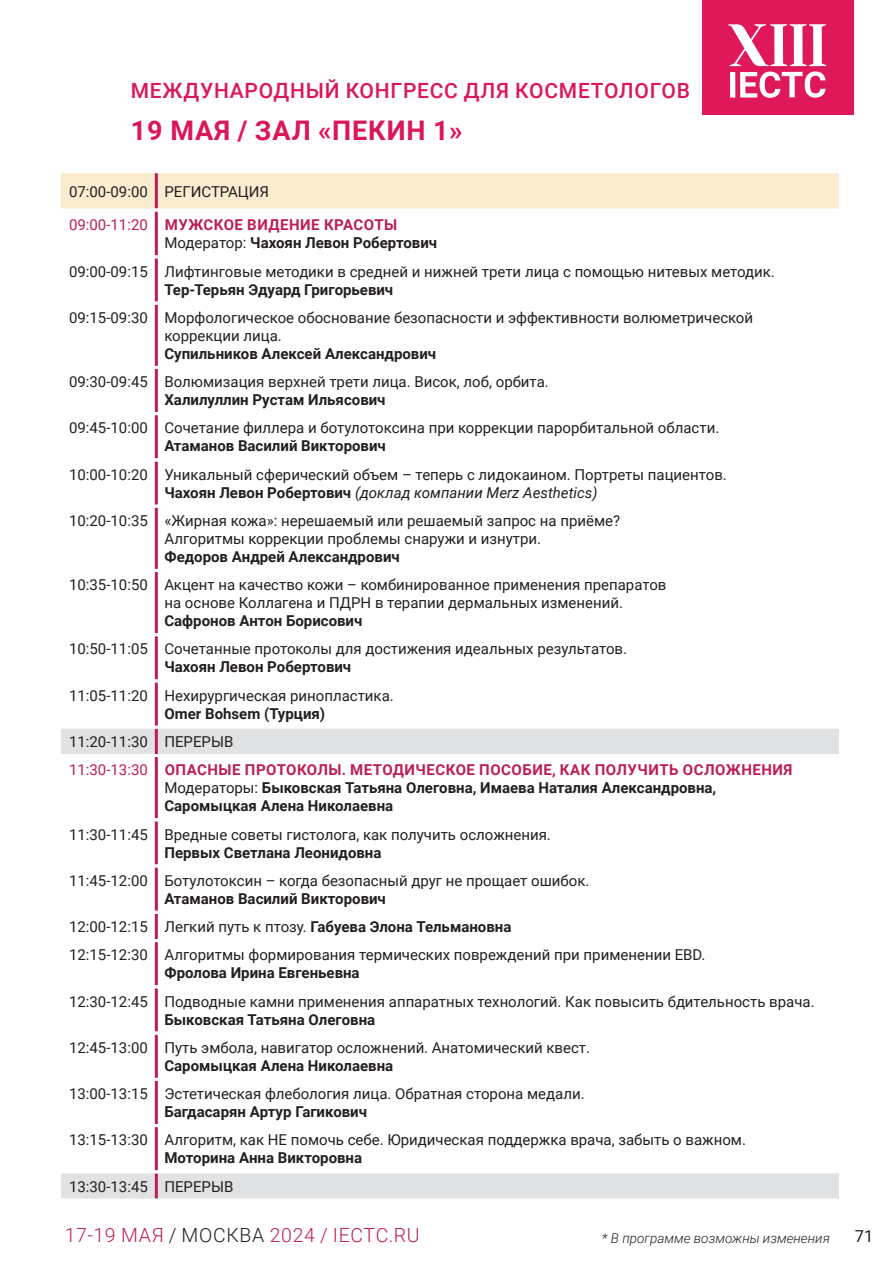
<style>
.page{position:relative;width:893px;height:1263px;background:#fff}
.page>*{position:absolute;margin:0;border:0;box-sizing:border-box;transform-origin:0 0}
.t1{font:700 27px "Roboto";color:#dc1757}
.t2{font:500 21px "Roboto";letter-spacing:.035em;color:#dc1757}
.t3{font:300 19.5px "Roboto";letter-spacing:.035em;color:#bc1e58}
.t4{font:16.5px "Roboto";color:#231f20}
.t5{font:15px/18px "Roboto";color:#231f20}
.t6{font:700 15px/18px "Roboto";color:#231f20}
.t7{font:700 15px "Roboto";color:#bc1e58}
.t8{font:15px "Roboto";color:#bc1e58}
.t9{font:italic 300 13.5px "Roboto";color:#231f20}
.s1{font-weight:700}
.s2{color:#bc1e58}
.s3{font-weight:400}
.s4{font-style:italic}
.s5{color:#231f20}
</style>
<div class="page">
<div style="left:703px;top:0;width:151px;height:115px;background:#de1859"></div>
<svg style="left:728px;top:24px;width:98px;height:74px"></svg>
<div style="left:61px;top:173px;width:778px;height:35px;background:#f9eccf"></div>
<svg style="left:61px;top:729px;width:778px;height:469px"></svg>
<hr style="left:155px;top:173px;width:3px;height:35px;background:#bc1e58">
<hr style="left:155px;top:211px;width:3px;height:44px;background:#bc1e58">
<hr style="left:155px;top:258px;width:3px;height:44px;background:#bc1e58">
<hr style="left:155px;top:305px;width:3px;height:61px;background:#bc1e58">
<hr style="left:155px;top:369px;width:3px;height:43px;background:#bc1e58">
<hr style="left:155px;top:415px;width:3px;height:43px;background:#bc1e58">
<hr style="left:155px;top:461px;width:3px;height:44px;background:#bc1e58">
<hr style="left:155px;top:508px;width:3px;height:61px;background:#bc1e58">
<hr style="left:155px;top:572px;width:3px;height:61px;background:#bc1e58">
<hr style="left:155px;top:636px;width:3px;height:43px;background:#bc1e58">
<hr style="left:155px;top:682px;width:3px;height:44px;background:#bc1e58">
<hr style="left:155px;top:729px;width:3px;height:25px;background:#bc1e58">
<hr style="left:155px;top:757px;width:3px;height:61px;background:#bc1e58">
<hr style="left:155px;top:821px;width:3px;height:43px;background:#bc1e58">
<hr style="left:155px;top:867px;width:3px;height:44px;background:#bc1e58">
<hr style="left:155px;top:914px;width:3px;height:25px;background:#bc1e58">
<hr style="left:155px;top:942px;width:3px;height:43px;background:#bc1e58">
<hr style="left:155px;top:988px;width:3px;height:43px;background:#bc1e58">
<hr style="left:155px;top:1034px;width:3px;height:44px;background:#bc1e58">
<hr style="left:155px;top:1081px;width:3px;height:43px;background:#bc1e58">
<hr style="left:155px;top:1127px;width:3px;height:43px;background:#bc1e58">
<hr style="left:155px;top:1173px;width:3px;height:25px;background:#bc1e58">
<hr style="left:61px;top:754px;width:95px;height:3px;background:#fff">
<hr style="left:156px;top:754px;width:683px;height:3px;background:#fff">
<hr style="left:61px;top:818px;width:95px;height:3px;background:#fff">
<hr style="left:156px;top:818px;width:683px;height:3px;background:#fff">
<hr style="left:61px;top:864px;width:95px;height:3px;background:#fff">
<hr style="left:156px;top:864px;width:683px;height:3px;background:#fff">
<hr style="left:61px;top:911px;width:95px;height:3px;background:#fff">
<hr style="left:156px;top:911px;width:683px;height:3px;background:#fff">
<hr style="left:61px;top:939px;width:95px;height:3px;background:#fff">
<hr style="left:156px;top:939px;width:683px;height:3px;background:#fff">
<hr style="left:61px;top:985px;width:95px;height:3px;background:#fff">
<hr style="left:156px;top:985px;width:683px;height:3px;background:#fff">
<hr style="left:61px;top:1031px;width:95px;height:3px;background:#fff">
<hr style="left:156px;top:1031px;width:683px;height:3px;background:#fff">
<hr style="left:61px;top:1078px;width:95px;height:3px;background:#fff">
<hr style="left:156px;top:1078px;width:683px;height:3px;background:#fff">
<hr style="left:61px;top:1124px;width:95px;height:3px;background:#fff">
<hr style="left:156px;top:1124px;width:683px;height:3px;background:#fff">
<hr style="left:61px;top:1170px;width:95px;height:3px;background:#fff">
<hr style="left:156px;top:1170px;width:683px;height:3px;background:#fff">
<h2 class="t2" style="left:131px;top:75px;width:561px">МЕЖДУНАРОДНЫЙ КОНГРЕСС ДЛЯ КОСМЕТОЛОГОВ</h2>
<h1 class="t1" style="left:131px;top:111px;width:60px">19 мая</h1>
<h1 class="t1" style="left:238px;top:111px;width:37px">/ Зал</h1>
<h1 class="t1" style="left:318px;top:111px;width:53px">«Пекин</h1>
<h1 class="t1" style="left:433px;top:111px;width:31px">1»</h1>
<p class="t5" style="left:69px;top:182px;width:162px">07:00-09:00 РЕГИ СТРАЦИ</p>
<p class="t5" style="left:260px;top:182px;width:11px">Я</p>
<p class="t8" style="left:69px;top:214px;width:146px">09:00-11:20 <span class="s1">Мужское</span></p>
<p class="t7" style="left:247px;top:214px;width:12px">видение</p>
<p class="t6" style="left:164px;top:215px;width:274px;text-indent:160px"><span class="s2">красоты<br></span><span class="s3">Модератор:</span> Чахоян Левон Робертович</p>
<p class="t5" style="left:69px;top:262px;width:707px">09:00-09:15 Лифтинговые методики в средней и нижней трети лица с помощью нитевых методик.</p>
<p class="t6" style="left:164px;top:280px;width:230px">Тер-Терьян Эдуард Григорьевич</p>
<p class="t5" style="left:164px;top:308px;width:590px;text-indent:-95px">09:15-09:30 Морфологическое обоснование безопасности и эффективности волюметрической коррекции лица.</p>
<p class="t6" style="left:164px;top:344px;width:273px">Супильников Алексей Александрович</p>
<p class="t5" style="left:69px;top:372px;width:481px">09:30-09:45 Волюмизация верхней трети лица. Висок, лоб, орбита.</p>
<p class="t6" style="left:164px;top:390px;width:223px">Халилуллин Рустам Ильясович</p>
<p class="t5" style="left:69px;top:418px;width:652px">09:45-10:00 Сочетание филлера и ботулотоксина при коррекции парорбитальной области.</p>
<p class="t6" style="left:164px;top:436px;width:223px">Атаманов Василий Викторович</p>
<p class="t5" style="left:164px;top:465px;width:564px;text-indent:-95px">10:00-10:20 Уникальный сферический объем – теперь с лидокаином. Портреты пациентов.<br><span class="s1">Чахоян Левон Робертович</span> <span class="s4">(доклад компании Merz Aesthetics)</span></p>
<p class="t5" style="left:164px;top:511px;width:457px;text-indent:-95px">10:20-10:35 «Жирная кожа»: нерешаемый или решаемый запрос на приёме?<br>Алгоритмы коррекции проблемы снаружи и изнутри.</p>
<p class="t6" style="left:164px;top:547px;width:237px">Федоров Андрей Александрович</p>
<p class="t5" style="left:164px;top:575px;width:504px;text-indent:-95px">10:35-10:50 Акцент на качество кожи – комбинированное применения препаратов на основе Коллагена и ПДРН</p>
<p class="t5" style="left:375px;top:593px;width:250px">в терапии дермальных изменений.</p>
<p class="t6" style="left:164px;top:611px;width:199px">Сафронов Антон Борисович</p>
<p class="t5" style="left:69px;top:639px;width:559px">10:50-11:05 Сочетанные протоколы для достижения идеальных результатов.</p>
<p class="t6" style="left:164px;top:657px;width:188px">Чахоян Левон Робертович</p>
<p class="t5" style="left:69px;top:686px;width:326px">11:05-11:20 Нехирургическая ринопластика.</p>
<p class="t6" style="left:164px;top:704px;width:162px">Omer Bohsem (Турция)</p>
<p class="t5" style="left:69px;top:732px;width:117px">11:20-11:30 ПЕРЕРЫ</p>
<p class="t5" style="left:224px;top:732px;width:11px">В</p>
<p class="t8" style="left:69px;top:759px;width:119px">11:30-13:30 <span class="s1">Опасные</span></p>
<p class="t7" style="left:245px;top:759px;width:12px">протоколы</p>
<p class="t7" style="left:342px;top:759px;width:20px">. методическое</p>
<p class="t7" style="left:479px;top:759px;width:12px">пособие</p>
<p class="t7" style="left:552px;top:759px;width:19px">, как</p>
<p class="t7" style="left:595px;top:759px;width:12px">пол</p>
<p class="t7" style="left:627px;top:759px;width:21px">учит</p>
<p class="t7" style="left:669px;top:759px;width:26px">ь осло</p>
<p class="t7" style="left:726px;top:759px;width:27px">жнения</p>
<p class="t6" style="left:164px;top:778px;width:553px"><span class="s3">Модераторы:</span> Быковская Татьяна Олеговна, Имаева Наталия Александровна,<br>Саромыцкая Алена Николаевна</p>
<p class="t5" style="left:69px;top:825px;width:483px">11:30-11:45 Вредные советы гистолога, как получить осложнения.</p>
<p class="t6" style="left:164px;top:843px;width:219px">Первых Светлана Леонидовна</p>
<p class="t5" style="left:69px;top:871px;width:522px">11:45-12:00 Ботулотоксин – когда безопасный друг не прощает ошибок.</p>
<p class="t5" style="left:69px;top:884px;width:638px;line-height:28.2px;text-indent:95px"><span class="s1">Атаманов Василий Викторович<br></span>12:00-12:15 Легкий путь к птозу. <span class="s1">Габуева Элона Тельмановна<br></span>12:15-12:30 Алгоритмы формирования термических повреждений при применении EBD.</p>
<p class="t6" style="left:164px;top:963px;width:197px">Фролова Ирина Евгеньевна</p>
<p class="t5" style="left:69px;top:992px;width:747px">12:30-12:45 Подводные камни применения аппаратных технологий. Как повысить бдительность врача.</p>
<p class="t6" style="left:164px;top:1010px;width:212px">Быковская Татьяна Олеговна</p>
<p class="t5" style="left:69px;top:1038px;width:523px">12:45-13:00 Путь эмбола, навигатор осложнений. Анатомический квест.</p>
<p class="t6" style="left:164px;top:1056px;width:230px">Саромыцкая Алена Николаевна</p>
<p class="t5" style="left:69px;top:1084px;width:517px">13:00-13:15 Эстетическая флебология лица. Обратная сторона медали.</p>
<p class="t6" style="left:164px;top:1102px;width:204px">Багдасарян Артур Гагикович</p>
<p class="t5" style="left:69px;top:1130px;width:678px">13:15-13:30 Алгоритм, как НЕ помочь себе. Юридическая поддержка врача, забыть о важном.</p>
<p class="t6" style="left:164px;top:1148px;width:199px">Моторина Анна Викторовна</p>
<p class="t5" style="left:69px;top:1177px;width:117px">13:30-13:45 ПЕРЕРЫ</p>
<p class="t5" style="left:224px;top:1177px;width:11px">В</p>
<h3 class="t3" style="left:65px;top:1221px;width:356px">17-19 мая <span class="s5">/ москва</span> 2024 / IECTC.RU</h3>
<p class="t4" style="left:855px;top:1225px;width:20px">71</p>
<p class="t9" style="left:602px;top:1228px;width:230px">* В программе возможны изменения</p>
</div>
